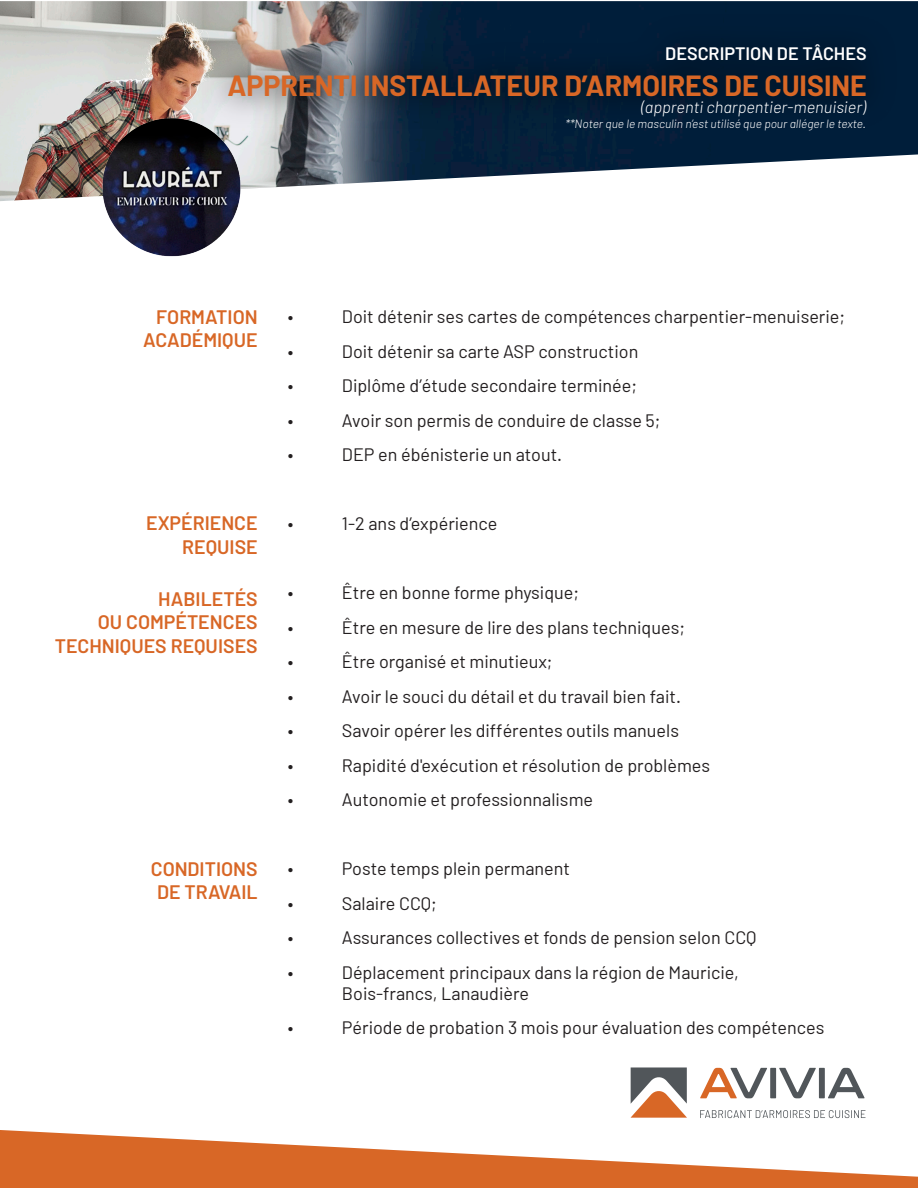
<style>
.page{position:relative;width:918px;height:1188px;background:#fff}
.page>*{position:absolute;margin:0;border:0;box-sizing:border-box;transform-origin:0 0}
.t1{font:700 28.5px "Barlow";color:#d86726}
.t2{font:600 19.5px/23.4px "Barlow";color:#d86726;text-align:right}
.t3{font:18px/21px "Barlow";color:#231f20}
.t4{font:600 18px "Barlow";color:#fff}
.t5{font:italic 300 16.5px "Barlow";color:#fff}
.t6{font:italic 300 12px "Barlow";color:#fff}
</style>
<div class="page">
<img style="left:0;top:1px;width:918px;height:200px">
<svg style="left:0;top:1130px;width:918px;height:58px;fill:#d86726"></svg>
<svg style="left:631px;top:1067px;width:56px;height:51px"></svg>
<svg style="left:700px;top:1068px;width:67px;height:30px"></svg>
<div style="left:770px;top:1068px;width:6px;height:30px;background:#51565a"></div>
<svg style="left:779px;top:1068px;width:37px;height:30px"></svg>
<div style="left:819px;top:1068px;width:6px;height:30px;background:#51565a"></div>
<svg style="left:828px;top:1068px;width:37px;height:30px"></svg>
<svg style="left:700px;top:1110px;width:165px;height:8px"></svg>
<img style="left:63px;top:78px;width:216px;height:179px">
<img style="left:187px;top:3px;width:720px;height:140px">
<p class="t4" style="left:665px;top:42px;width:203px">DESCRIPTION DE TÂCHES</p>
<h1 class="t1" style="left:227px;top:68px;width:641px">APPRENTI INSTALLATEUR D’ARMOIRES DE CUISINE</h1>
<p class="t5" style="left:641px;top:97px;width:226px">(apprenti charpentier-menuisier)</p>
<p class="t6" style="left:565px;top:116px;width:302px">**Noter que le masculin n’est utilisé que pour alléger le texte.</p>
<p class="t2" style="left:143px;top:305px;width:116px">FORMATION<br>ACADÉMIQUE</p>
<p class="t3" style="left:288px;top:306px;width:7px">•</p>
<p class="t3" style="left:342px;top:306px;width:505px">Doit détenir ses cartes de compétences charpentier-menuiserie;</p>
<p class="t3" style="left:288px;top:340px;width:7px">•</p>
<p class="t3" style="left:342px;top:340px;width:298px">Doit détenir sa carte ASP construction</p>
<p class="t3" style="left:288px;top:375px;width:7px">•</p>
<p class="t3" style="left:342px;top:375px;width:297px">Diplôme d’étude secondaire terminée;</p>
<p class="t3" style="left:288px;top:409px;width:7px">•</p>
<p class="t3" style="left:342px;top:409px;width:320px">Avoir son permis de conduire de classe 5;</p>
<p class="t3" style="left:288px;top:444px;width:7px">•</p>
<p class="t3" style="left:342px;top:444px;width:222px">DEP en ébénisterie un atout.</p>
<p class="t2" style="left:146px;top:511px;width:113px">EXPÉRIENCE<br>REQUISE</p>
<p class="t3" style="left:288px;top:513px;width:7px">•</p>
<p class="t3" style="left:342px;top:513px;width:157px">1-2 ans d’expérience</p>
<p class="t2" style="left:55px;top:587px;width:204px">HABILETÉS<br>OU COMPÉTENCES<br>TECHNIQUES REQUISES</p>
<p class="t3" style="left:288px;top:582px;width:7px">•</p>
<p class="t3" style="left:342px;top:582px;width:239px">Être en bonne forme physique;</p>
<p class="t3" style="left:288px;top:616px;width:7px">•</p>
<p class="t3" style="left:342px;top:616px;width:345px">Être en mesure de lire des plans techniques;</p>
<p class="t3" style="left:288px;top:651px;width:7px">•</p>
<p class="t3" style="left:342px;top:651px;width:212px">Être organisé et minutieux;</p>
<p class="t3" style="left:288px;top:685px;width:7px">•</p>
<p class="t3" style="left:342px;top:685px;width:341px">Avoir le souci du détail et du travail bien fait.</p>
<p class="t3" style="left:288px;top:720px;width:7px">•</p>
<p class="t3" style="left:342px;top:720px;width:339px">Savoir opérer les différentes outils manuels</p>
<p class="t3" style="left:288px;top:754px;width:7px">•</p>
<p class="t3" style="left:342px;top:754px;width:370px">Rapidité d'exécution et résolution de problèmes</p>
<p class="t3" style="left:288px;top:789px;width:7px">•</p>
<p class="t3" style="left:342px;top:789px;width:253px">Autonomie et professionnalisme</p>
<p class="t2" style="left:151px;top:857px;width:108px;text-align:center">CONDITIONS<br>DE TRAVAIL</p>
<p class="t3" style="left:288px;top:858px;width:7px">•</p>
<p class="t3" style="left:342px;top:858px;width:230px">Poste temps plein permanent</p>
<p class="t3" style="left:288px;top:892px;width:7px">•</p>
<p class="t3" style="left:342px;top:892px;width:96px">Salaire CCQ;</p>
<p class="t3" style="left:288px;top:927px;width:7px">•</p>
<p class="t3" style="left:342px;top:927px;width:416px">Assurances collectives et fonds de pension selon CCQ</p>
<p class="t3" style="left:288px;top:961px;width:7px">•</p>
<p class="t3" style="left:342px;top:961px;width:399px">Déplacement principaux dans la région de Mauricie,<br>Bois-francs, Lanaudière</p>
<p class="t3" style="left:288px;top:1017px;width:7px">•</p>
<p class="t3" style="left:342px;top:1017px;width:484px">Période de probation 3 mois pour évaluation des compétences</p>
</div>
